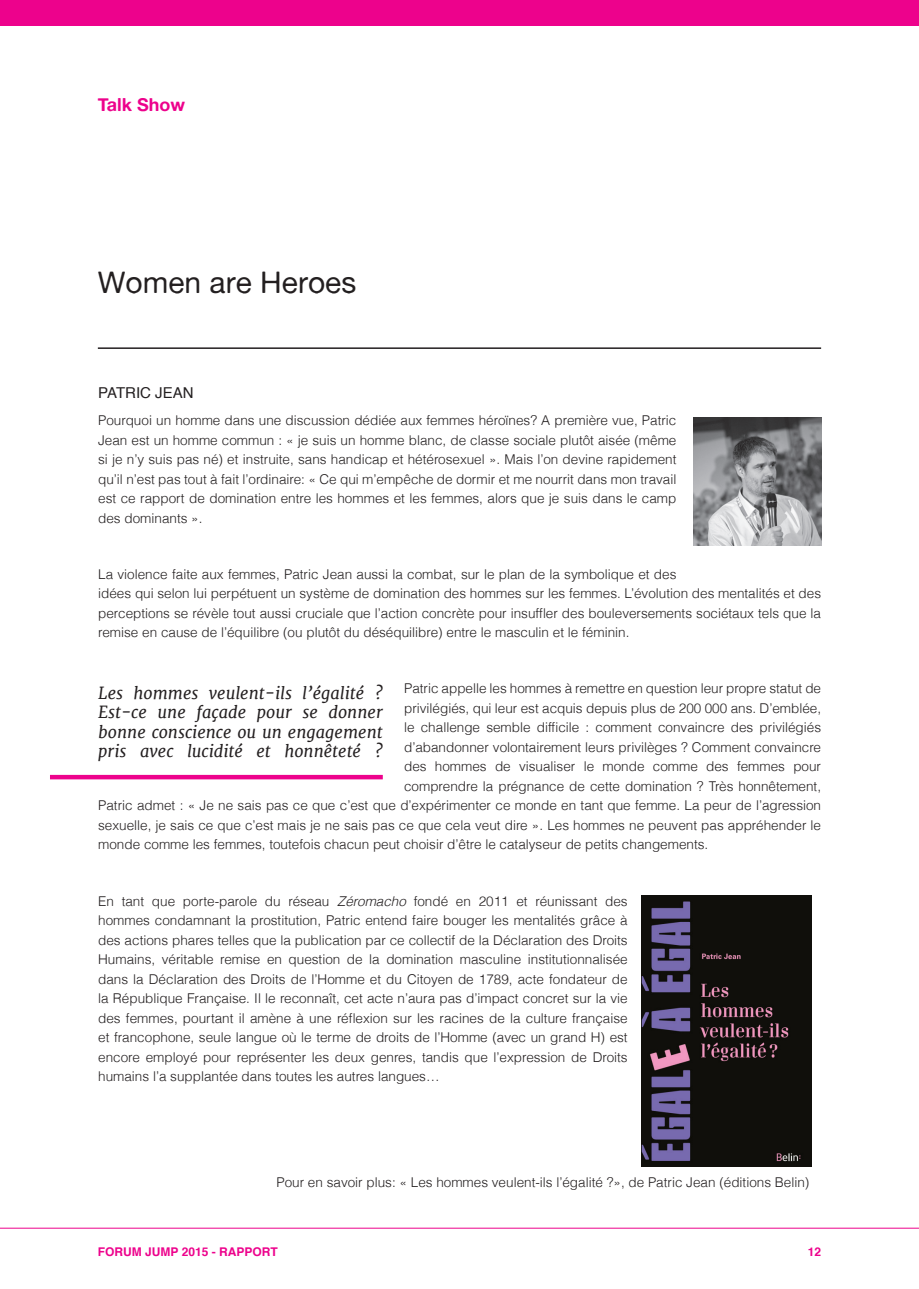
<style>
.page{position:relative;width:919px;height:1289px;background:#fff}
.page>*{position:absolute;margin:0;border:0;box-sizing:border-box;transform-origin:0 0}
.t1{font:30px "Alte Haas Grotesk";color:#231f20}
.t2{font:18px "Alte Haas Grotesk Bold";color:#ed028c}
.t3{font:italic 16.5px/19.5px "Merriweather";color:#231f20;text-align:justify}
.t4{font:15px "Helvetica";color:#231f20}
.t5{font:300 13.5px/19.5px "Helvetica";color:#231f20;text-align:justify}
.t6{font:700 12px "Helvetica";color:#ed028c}
.s1{font-style:italic}
</style>
<div class="page">
<hr style="left:0;top:1227px;width:918px;height:1px;background:#ed028c">
<hr style="left:98px;top:347px;width:723px;height:2px;background:#231f20">
<img style="left:693px;top:418px;width:128px;height:127px">
<div style="left:50px;top:774px;width:333px;height:5px;background:#ed028c"></div>
<img style="left:641px;top:895px;width:170px;height:271px">
<div style="left:0;top:0;width:918px;height:26px;background:#ed028c"></div>
<h2 class="t2" style="left:98px;top:94px;width:89px">Talk Show</h2>
<h1 class="t1" style="left:98px;top:264px;width:260px">Women are Heroes</h1>
<p class="t4" style="left:98px;top:381px;width:97px">PATRIC JEAN</p>
<p class="t5" style="left:98px;top:410px;width:579px">Pourquoi un homme dans une discussion dédiée aux femmes héroïnes? A première vue, Patric Jean est un homme commun : « je suis un homme blanc, de classe sociale plutôt aisée (même si je n’y suis pas né) et instruite, sans handicap et hétérosexuel ». Mais l’on devine rapidement qu’il n’est pas tout à fait l’ordinaire: « Ce qui m’empêche de dormir et me nourrit dans mon travail est ce rapport de domination entre les hommes et les femmes, alors que je suis dans le camp des dominants ».</p>
<p class="t5" style="left:98px;top:563px;width:724px;text-align:left">La violence faite aux femmes, Patric Jean aussi la combat, sur le plan de la symbolique et des<br>idées qui selon lui perpétuent un système de domination des hommes sur les femmes. L’évolution des mentalités et des perceptions se révèle tout aussi cruciale que l’action concrète pour insuffler des bouleversements sociétaux tels que la remise en cause de l’équilibre (ou plutôt du déséquilibre) entre le masculin et le féminin.</p>
<p class="t5" style="left:404px;top:678px;width:418px">Patric appelle les hommes à remettre en question leur propre statut de</p>
<p class="t5" style="left:404px;top:697px;width:418px">privilégiés, qui leur est acquis depuis plus de 200 000 ans. D’emblée,</p>
<p class="t5" style="left:404px;top:717px;width:418px">le challenge semble difficile : comment convaincre des privilégiés</p>
<p class="t5" style="left:404px;top:736px;width:418px">d’abandonner volontairement leurs privilèges ? Comment convaincre</p>
<p class="t5" style="left:404px;top:756px;width:418px">des hommes de visualiser le monde comme des femmes pour</p>
<p class="t5" style="left:404px;top:775px;width:418px">comprendre la prégnance de cette domination ? Très honnêtement,</p>
<p class="t5" style="left:98px;top:795px;width:724px">Patric admet : « Je ne sais pas ce que c’est que d’expérimenter ce monde en tant que femme. La peur de l’agression</p>
<p class="t5" style="left:98px;top:814px;width:724px">sexuelle, je sais ce que c’est mais je ne sais pas ce que cela veut dire ». Les hommes ne peuvent pas appréhender le</p>
<p class="t5" style="left:98px;top:834px;width:611px">monde comme les femmes, toutefois chacun peut choisir d’être le catalyseur de petits changements.</p>
<p class="t3" style="left:98px;top:683px;width:286px">Les hommes veulent-ils l’égalité ?<br>Est-ce une façade pour se donner bonne conscience ou un engagement pris avec lucidité et honnêteté ?</p>
<p class="t5" style="left:98px;top:890px;width:531px">En tant que porte-parole du réseau <span class="s1">Zéromacho</span> fondé en 2011 et réunissant des hommes condamnant la prostitution, Patric entend faire bouger les mentalités grâce à des actions phares telles que la publication par ce collectif de la Déclaration des Droits Humains, véritable remise en question de la domination masculine institutionnalisée dans la Déclaration des Droits de l’Homme et du Citoyen de 1789, acte fondateur de la République Française. Il le reconnaît, cet acte n’aura pas d’impact concret sur la vie des femmes, pourtant il amène à une réflexion sur les racines de la culture française et francophone, seule langue où le terme de droits de l’Homme (avec un grand H) est encore employé pour représenter les deux genres, tandis que l’expression de Droits humains l’a supplantée dans toutes les autres langues…</p>
<p class="t5" style="left:276px;top:1171px;width:534px">Pour en savoir plus: « Les hommes veulent-ils l’égalité ?», de Patric Jean (éditions Belin)</p>
<p class="t6" style="left:98px;top:1241px;width:181px">FORUM JUMP 2015 - RAPPORT</p>
<p class="t6" style="left:807px;top:1241px;width:15px">12</p>
</div>
